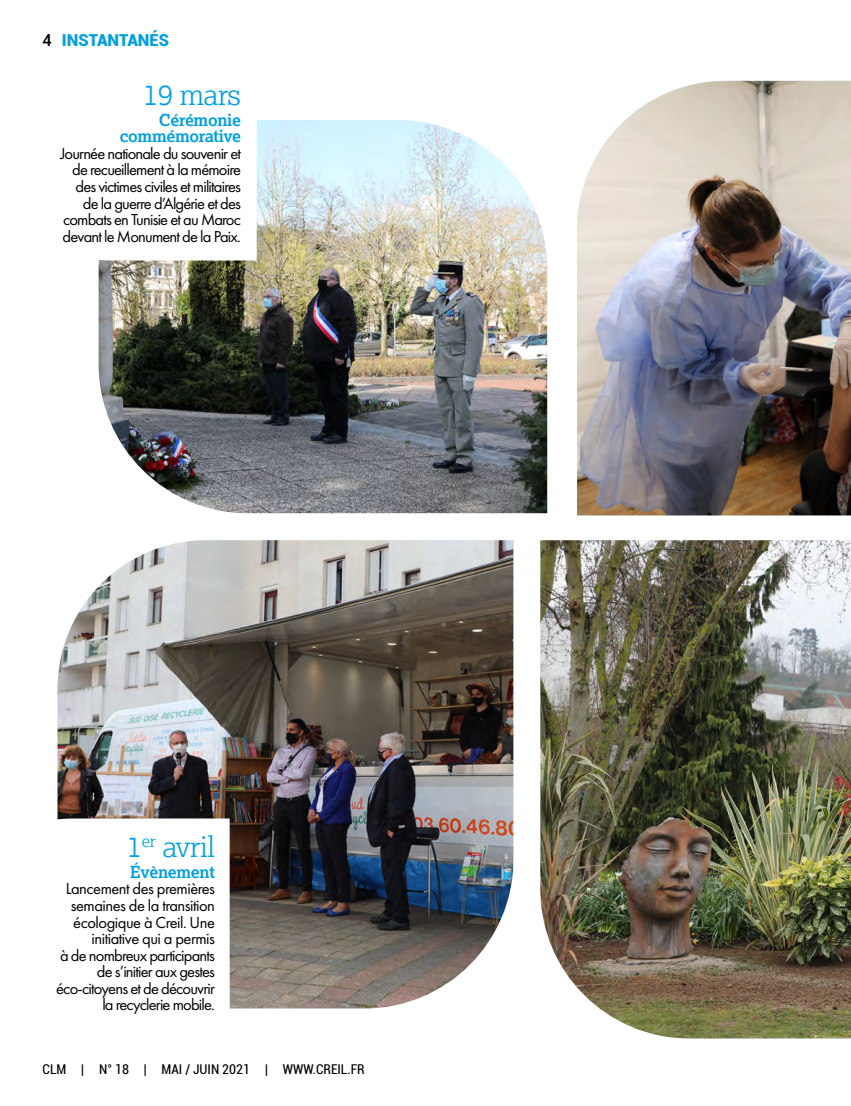
<style>
.page{position:relative;width:851px;height:1106px;background:#fff}
.page>*{position:absolute;margin:0;border:0;box-sizing:border-box;transform-origin:0 0}
.t1{font:300 28.5px "Lexia";letter-spacing:-.02em;color:#009fe3}
.t2{font:16.5px/16.5px "Futura PT";letter-spacing:-.05em;color:#000;text-align:right}
.t3{font:700 16.5px/16.5px "Lexia";letter-spacing:-.02em;color:#009fe3;text-align:right}
.t4{font:900 16.5px "Roboto";color:#009fe3}
.t5{font:condensed 13.5px "Roboto";color:#000}
.s1{font-weight:500;color:#000}
</style>
<div class="page">
<img style="left:577px;top:81px;width:273px;height:434px">
<img style="left:540px;top:540px;width:310px;height:498px">
<img style="left:99px;top:120px;width:448px;height:393px">
<svg style="left:99px;top:120px;width:158px;height:140px"></svg>
<img style="left:58px;top:540px;width:455px;height:468px">
<svg style="left:57px;top:818px;width:173px;height:191px"></svg>
<p class="t4" style="left:43px;top:29px;width:128px"><span class="s1">4</span> INSTANTANÉS</p>
<h1 class="t1" style="left:143px;top:77px;width:99px">19 mars</h1>
<p class="t3" style="left:120px;top:111px;width:123px">Cérémonie commémorative</p>
<p class="t2" style="left:60px;top:145px;width:182px">Journée nationale du souvenir et de recueillement à la mémoire des victimes civiles et militaires de la guerre d’Algérie et des combats en Tunisie et au Maroc devant le Monument de la Paix.</p>
<h1 class="t1" style="left:127px;top:828px;width:89px">1<sup>er</sup> avril</h1>
<p class="t3" style="left:130px;top:863px;width:86px">Évènement</p>
<p class="t2" style="left:56px;top:880px;width:160px">Lancement des premières semaines de la transition écologique à Creil. Une initiative qui a permis<br>à de nombreux participants de s’initier aux gestes éco-citoyens et de découvrir la recyclerie mobile.</p>
<p class="t5" style="left:43px;top:1059px;width:324px">CLM | N° 18 | MAI / JUIN 2021 | WWW.CREIL.FR</p>
</div>
